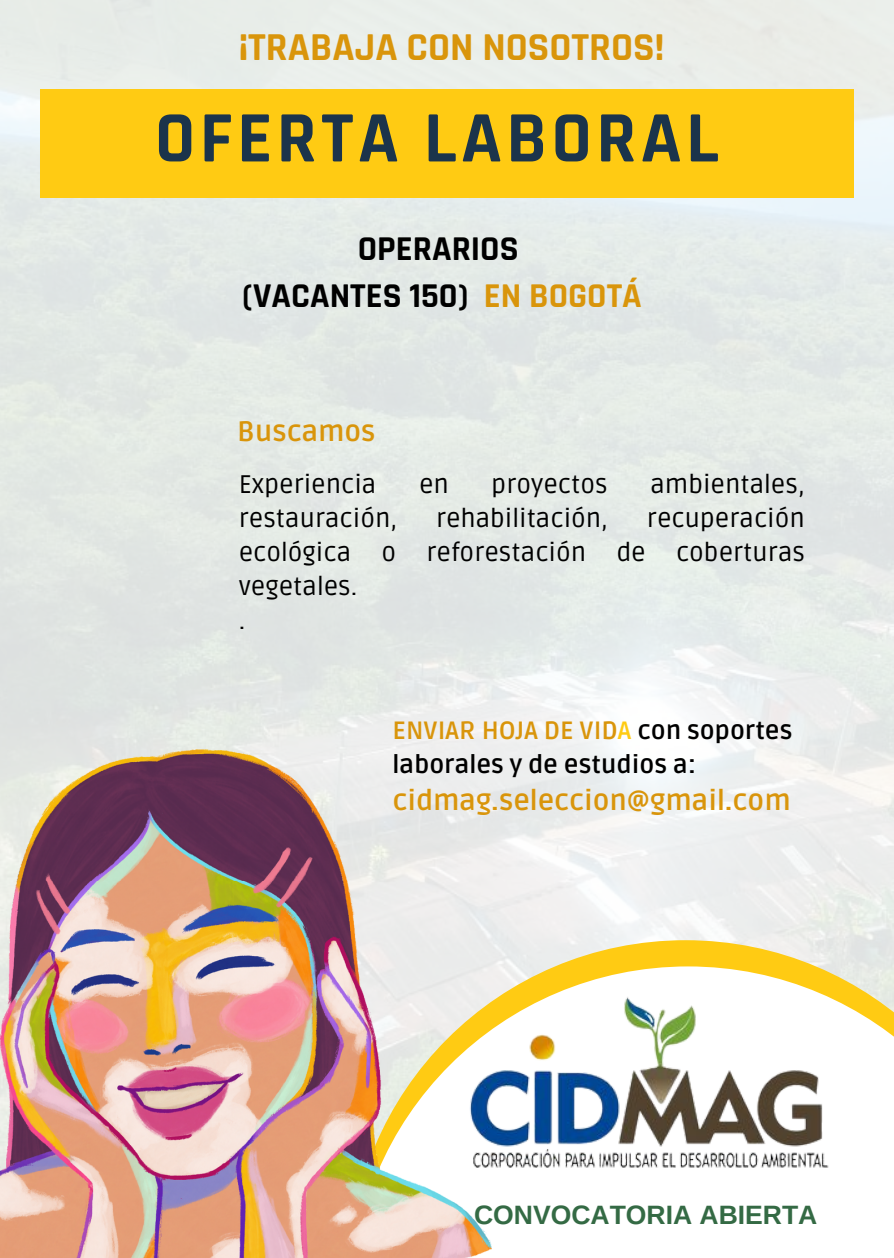
<style>
.page{position:relative;width:894px;height:1258px;background:#fff}
.page>*{position:absolute;margin:0;border:0;box-sizing:border-box;transform-origin:0 0}
.t1{font:700 73.2px "Rajdhani";letter-spacing:.06em;color:#1b344b}
.t2{font:700 39.9px "Rajdhani";color:#d9950b}
.t3{font:700 35.1px/47.4px "Rajdhani";color:#000;text-align:center}
.t4{font:700 27.9px "Ruda";color:#d9950b}
.t5{font:700 26.4px "Arimo";color:#346a44}
.t6{font:25.5px/33.9px "Ruda";color:#000}
.t7{font:700 24.9px/33.3px "Ruda";color:#000}
.s1{color:#d9950b}
.s2{color:#ffcb13}
</style>
<div class="page">
<img style="left:0;top:0;width:893px;height:940px">
<svg style="left:845px;top:966px;width:48px;height:70px"></svg>
<div style="left:40px;top:89px;width:813px;height:108px;background:#ffcb13"></div>
<img style="left:491px;top:899px;width:354px;height:351px">
<img style="left:0;top:750px;width:491px;height:508px">
<h2 class="t2" style="left:239px;top:22px;width:427px">¡TRABAJA CON NOSOTROS!</h2>
<h1 class="t1" style="left:155px;top:93px;width:565px">OFERTA LABORAL</h1>
<h3 class="t3" style="left:242px;top:226px;width:401px">OPERARIOS<br>(VACANTES 150) <span class="s1">EN BOGOTÁ</span></h3>
<p class="t4" style="left:237px;top:415px;width:140px">Buscamos</p>
<p class="t6" style="left:239px;top:468px;width:139px">Experiencia</p>
<p class="t6" style="left:419px;top:468px;width:31px">en</p>
<p class="t6" style="left:491px;top:468px;width:118px">proyectos</p>
<p class="t6" style="left:650px;top:468px;width:156px">ambientales,</p>
<p class="t6" style="left:239px;top:502px;width:160px">restauración,</p>
<p class="t6" style="left:436px;top:502px;width:173px">rehabilitación,</p>
<p class="t6" style="left:239px;top:502px;width:567px;text-indent:408px">recuperación ecológica o reforestación de coberturas vegetales.<br>.</p>
<p class="t7" style="left:392px;top:715px;width:401px"><span class="s1">ENVIAR HOJA DE VID</span><span class="s2">A</span> con soportes laborales y de estudios a:</p>
<p class="t4" style="left:392px;top:784px;width:399px">cidmag.seleccion@gmail.com</p>
<p class="t5" style="left:474px;top:1200px;width:345px">CONVOCATORIA ABIERTA</p>
</div>
